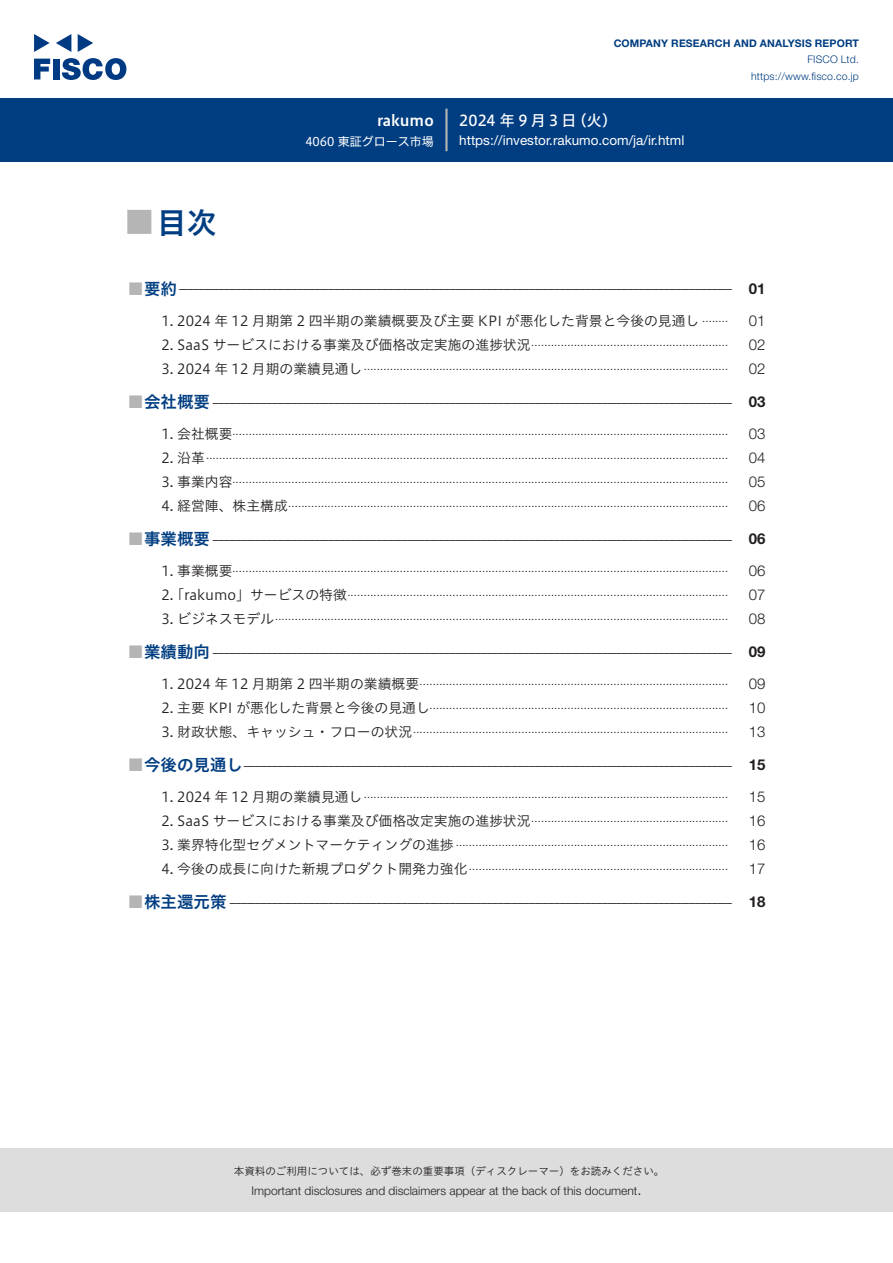
<style>
.page{position:relative;width:893px;height:1263px;background:#fff}
.page>*{position:absolute;margin:0;border:0;box-sizing:border-box;transform-origin:0 0}
.t1{font:30px "Hiragino UD Sans Std N W6";color:#003d81}
.t2{font:24px "Hiragino UD Sans Std W6";color:#b5b5b6}
.t3{font:16.5px "Hiragino UD Sans Std W6";color:#003d81}
.t4{font:300 15px "Helvetica Neue LT Std";color:#231f20}
.t5{font:15px "Hiragino UD Sans F Std N W5";letter-spacing:.21em;color:#fff}
.t6{font:700 15px "Helvetica Neue LT Std";color:#231f20}
.t7{font:15px "Hiragino UD Sans F Std N W6";color:#fff}
.t8{font:13.8px "Hiragino UD Sans Std W3";color:#231f20}
.t9{font:13.5px "Helvetica Neue LT Std";color:#fff}
.t10{font:12px "Hiragino UD Sans Std W3";color:#231f20}
.t11{font:300 12px "Helvetica Neue LT Std";color:#231f20}
.t12{font:12px "Hiragino UD Sans F Std N W4";color:#fff}
.t13{font:10.5px "Hiragino UD Sans Std W3";color:#231f20}
.t14{font:700 10.5px "Helvetica Neue LT Std";letter-spacing:.015em;color:#003d81}
.t15{font:300 10.5px/16.5px "Helvetica Neue LT Std";letter-spacing:.015em;color:#003d81;text-align:right}
.t16{font:9px "Hiragino UD Sans Std W3";color:#231f20}
.s1{color:#b5b5b6}
</style>
<div class="page">
<div style="left:0;top:1148px;width:893px;height:64px;background:#ddd"></div>
<svg style="left:34px;top:59px;width:16px;height:20px"></svg>
<div style="left:53px;top:59px;width:6px;height:20px;background:#003a83"></div>
<svg style="left:62px;top:58px;width:64px;height:22px"></svg>
<svg style="left:34px;top:34px;width:16px;height:18px"></svg>
<svg style="left:78px;top:34px;width:15px;height:18px"></svg>
<svg style="left:56px;top:34px;width:15px;height:18px"></svg>
<div style="left:0;top:98px;width:893px;height:64px;background:#003d81"></div>
<hr style="left:445px;top:109px;width:3px;height:42px;background:#b5b5b6">
<p class="t2" style="left:128px;top:204px;width:25px">█</p>
<p class="t1" style="left:157px;top:199px;width:61px">目次</p>
<h3 class="t7" style="left:377px;top:109px;width:58px">rakumo</h3>
<h3 class="t12" style="left:305px;top:132px;width:130px">4060 東証グロース市場</h3>
<p class="t14" style="left:614px;top:37px;width:247px">COMPANY RESEARCH AND ANALYSIS REPORT</p>
<p class="t15" style="left:751px;top:51px;width:109px">FISCO Ltd. https://www.fisco.co j p.</p>
<h3 class="t5" style="left:459px;top:109px;width:119px">2024年9月3日</h3>
<h3 class="t5" style="left:572px;top:109px;width:47px">（火(</h3>
<h3 class="t9" style="left:459px;top:132px;width:227px">https://investor.rakumo.com j a/ .i r/ html</h3>
<p class="t3" style="left:128px;top:276px;width:51px"><span class="s1">■</span>要約</p>
<p class="t10" style="left:177px;top:280px;width:557px">-----------------------------------------------------------------------------------------------------------------------------------------------------------------------------------------------------</p>
<p class="t8" style="left:162px;top:310px;width:539px">1. 2024 年 12 月期第 2 四半期の業績概要及び主要 KPI が悪化した背景と今後の見通し</p>
<p class="t16" style="left:702px;top:312px;width:27px">........</p>
<p class="t8" style="left:162px;top:334px;width:370px">2. SaaS サービスにおける事業及び価格改定実施の進捗状況</p>
<p class="t16" style="left:532px;top:336px;width:198px">............................................................</p>
<p class="t8" style="left:162px;top:358px;width:202px">3. 2024 年 12 月期の業績見通し</p>
<p class="t16" style="left:364px;top:360px;width:365px">...............................................................................................................</p>
<p class="t3" style="left:128px;top:389px;width:84px"><span class="s1">■</span>会社概要</p>
<p class="t10" style="left:210px;top:393px;width:524px">-----------------------------------------------------------------------------------------------------------------------------------------------------------------------------------------</p>
<p class="t8" style="left:162px;top:423px;width:73px">1. 会社概要</p>
<p class="t16" style="left:233px;top:425px;width:497px">.......................................................................................................................................................</p>
<p class="t8" style="left:162px;top:447px;width:45px">2. 沿革</p>
<p class="t16" style="left:206px;top:449px;width:523px">...............................................................................................................................................................</p>
<p class="t8" style="left:162px;top:471px;width:73px">3. 事業内容</p>
<p class="t16" style="left:233px;top:473px;width:497px">.......................................................................................................................................................</p>
<p class="t8" style="left:162px;top:495px;width:128px">4. 経営陣、株主構成</p>
<p class="t16" style="left:289px;top:497px;width:441px">......................................................................................................................................</p>
<p class="t3" style="left:128px;top:526px;width:84px"><span class="s1">■</span>事業概要</p>
<p class="t10" style="left:210px;top:530px;width:524px">-----------------------------------------------------------------------------------------------------------------------------------------------------------------------------------------</p>
<p class="t8" style="left:162px;top:560px;width:73px">1. 事業概要</p>
<p class="t16" style="left:233px;top:562px;width:497px">.......................................................................................................................................................</p>
<p class="t8" style="left:170px;top:584px;width:178px">「rakumo」サービスの特徴</p>
<p class="t8" style="left:162px;top:584px;width:14px">2.</p>
<p class="t16" style="left:348px;top:586px;width:382px">....................................................................................................................</p>
<p class="t8" style="left:162px;top:608px;width:114px">3. ビジネスモデル</p>
<p class="t16" style="left:275px;top:610px;width:454px">..........................................................................................................................................</p>
<p class="t3" style="left:128px;top:639px;width:84px"><span class="s1">■</span>業績動向</p>
<p class="t10" style="left:210px;top:643px;width:524px">-----------------------------------------------------------------------------------------------------------------------------------------------------------------------------------------</p>
<p class="t8" style="left:162px;top:673px;width:259px">1. 2024 年 12 月期第 2 四半期の業績概要</p>
<p class="t16" style="left:420px;top:675px;width:309px">..............................................................................................</p>
<p class="t8" style="left:162px;top:697px;width:270px">2. 主要 KPI が悪化した背景と今後の見通し</p>
<p class="t16" style="left:430px;top:699px;width:300px">...........................................................................................</p>
<p class="t8" style="left:162px;top:721px;width:252px">3. 財政状態、キャッシュ・フローの状況</p>
<p class="t16" style="left:413px;top:723px;width:316px">................................................................................................</p>
<p class="t3" style="left:128px;top:752px;width:117px"><span class="s1">■</span>今後の見通し</p>
<p class="t10" style="left:243px;top:756px;width:491px">------------------------------------------------------------------------------------------------------------------------------------------------------------------------------</p>
<p class="t8" style="left:162px;top:786px;width:202px">1. 2024 年 12 月期の業績見通し</p>
<p class="t16" style="left:364px;top:788px;width:365px">...............................................................................................................</p>
<p class="t8" style="left:162px;top:810px;width:370px">2. SaaS サービスにおける事業及び価格改定実施の進捗状況</p>
<p class="t16" style="left:532px;top:812px;width:198px">............................................................</p>
<p class="t8" style="left:162px;top:834px;width:294px">3. 業界特化型セグメントマーケティングの進捗</p>
<p class="t16" style="left:456px;top:836px;width:273px">...................................................................................</p>
<p class="t8" style="left:162px;top:858px;width:307px">4. 今後の成長に向けた新規プロダクト開発力強化</p>
<p class="t16" style="left:469px;top:860px;width:260px">...............................................................................</p>
<p class="t3" style="left:128px;top:889px;width:101px"><span class="s1">■</span>株主還元策</p>
<p class="t10" style="left:227px;top:893px;width:508px">-----------------------------------------------------------------------------------------------------------------------------------------------------------------------------------</p>
<p class="t6" style="left:749px;top:279px;width:18px">01</p>
<p class="t4" style="left:749px;top:311px;width:18px">01</p>
<p class="t4" style="left:749px;top:335px;width:18px">02</p>
<p class="t4" style="left:749px;top:359px;width:18px">02</p>
<p class="t6" style="left:749px;top:392px;width:18px">03</p>
<p class="t4" style="left:749px;top:424px;width:18px">03</p>
<p class="t4" style="left:749px;top:448px;width:18px">04</p>
<p class="t4" style="left:749px;top:472px;width:18px">05</p>
<p class="t4" style="left:749px;top:496px;width:18px">06</p>
<p class="t6" style="left:749px;top:529px;width:18px">06</p>
<p class="t4" style="left:749px;top:561px;width:18px">06</p>
<p class="t4" style="left:749px;top:585px;width:18px">07</p>
<p class="t4" style="left:749px;top:609px;width:18px">08</p>
<p class="t6" style="left:749px;top:642px;width:18px">09</p>
<p class="t4" style="left:749px;top:674px;width:18px">09</p>
<p class="t4" style="left:749px;top:698px;width:18px">10</p>
<p class="t4" style="left:749px;top:722px;width:18px">13</p>
<p class="t6" style="left:749px;top:755px;width:18px">15</p>
<p class="t4" style="left:749px;top:787px;width:18px">15</p>
<p class="t4" style="left:749px;top:811px;width:18px">16</p>
<p class="t4" style="left:749px;top:835px;width:18px">16</p>
<p class="t4" style="left:749px;top:859px;width:18px">17</p>
<p class="t6" style="left:749px;top:892px;width:18px">18</p>
<p class="t13" style="left:234px;top:1163px;width:432px">本資料のご利用については、必ず巻末の重要事項（ディスクレーマー）をお読みください。</p>
<h3 class="t4" style="left:637px;top:1180px;width:6px">.</h3>
<h3 class="t11" style="left:251px;top:1183px;width:387px">Important disclosures and disclaimers appear at the back of this document</h3>
</div>
